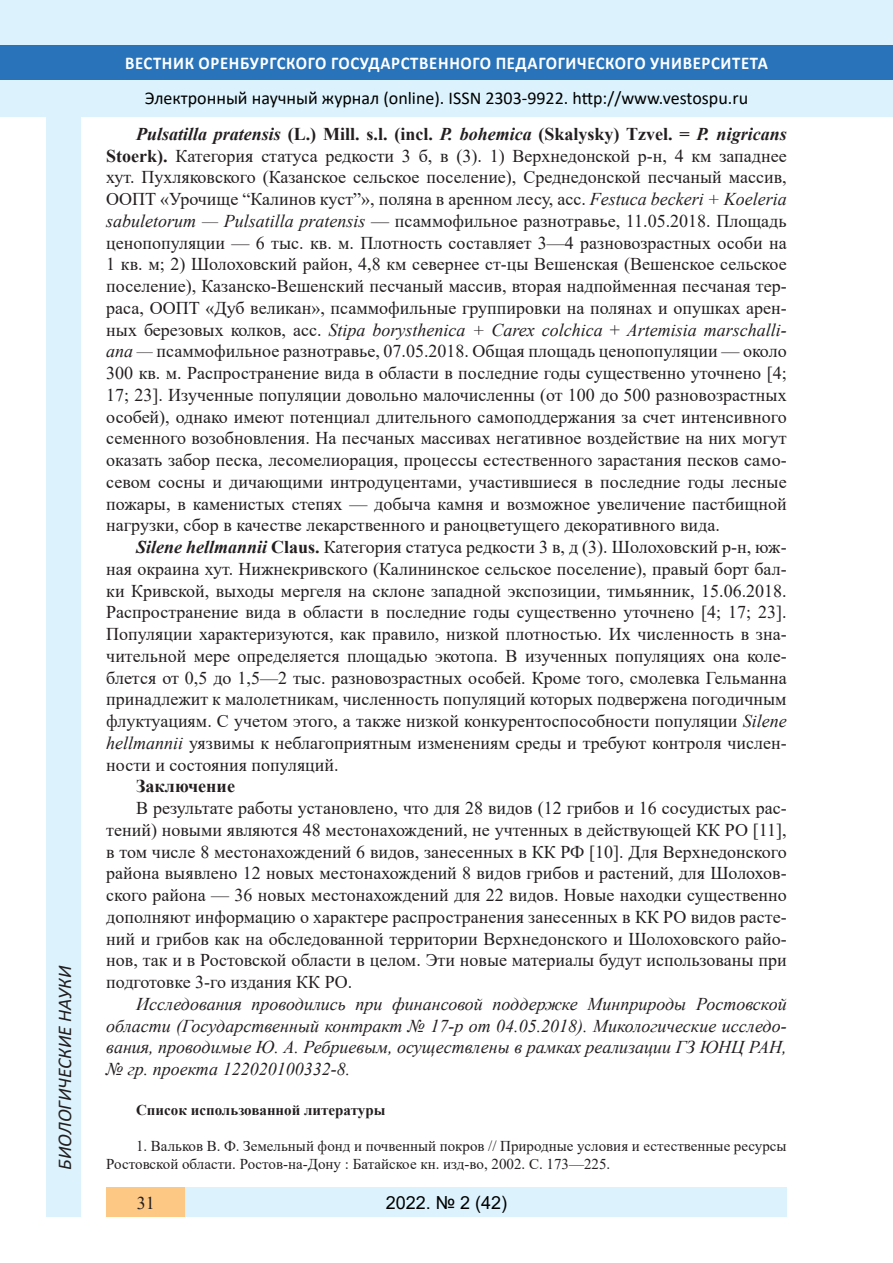
<style>
.page{position:relative;width:893px;height:1263px;background:#fff}
.page>*{position:absolute;margin:0;border:0;box-sizing:border-box;transform-origin:0 0}
.t1{font:italic 19.5px "Calibri";color:#231f20}
.Стиль2{font:18px/21.8px "Times New Roman";color:#231f20;text-align:justify}
.Стиль2-2{font:italic 18px/21.8px "Times New Roman";color:#231f20;text-align:justify}
.t2{font:18px "Calibri";color:#000}
.t3{font:700 18px "Calibri";letter-spacing:.04em;color:#fff;scale:.93 1}
.t4{font:18px "Arial";color:#000}
.Стиль2-3{font:700 18px "Times New Roman";color:#231f20}
.литература{font:15px/18.1px "Times New Roman";color:#231f20}
.литература-2{font:700 15px "Times New Roman";color:#231f20}
.s1{font-weight:700;font-style:italic}
.s2{font-weight:700}
.s3{font-style:italic}
</style>
<div class="page">
<div style="left:0;top:0;width:893px;height:116px;background:#dcf2fc"></div>
<div style="left:0;top:45px;width:893px;height:34px;background:#2873ba"></div>
<div style="left:47px;top:116px;width:34px;height:1101px;background:#dcf2fc"></div>
<div style="left:106px;top:1188px;width:681px;height:29px;background:#dcf2fc"></div>
<div style="left:106px;top:1188px;width:79px;height:29px;background:#fdc784"></div>
<p class="t1" style="left:51px;top:1170px;width:206px;rotate:-90deg">БИОЛОГИЧЕСКИЕ НАУКИ</p>
<p class="t3" style="left:125px;top:50px;width:693px">ВЕСТНИК ОРЕНБУРГСКОГО ГОСУДАРСТВЕННОГО ПЕДАГОГИЧЕСКОГО УНИВЕРСИТЕТА</p>
<p class="t2" style="left:145px;top:85px;width:605px">Электронный научный журнал (online). ISSN 2303-9922. http://www.vestospu.ru</p>
<p class="Стиль2" style="left:106px;top:122px;width:682px;text-indent:30px"><span class="s1">Pulsatilla pratensis</span> <span class="s2">(L.) Mill. s.l. (incl.</span> <span class="s1">P. bohemica</span> <span class="s2">(Skalysky) Tzvel. =</span> <span class="s1">P. nigricans </span><span class="s2">Stoerk).</span> Категория статуса редкости 3 б, в (3). 1) Верхнедонской р-н, 4 км западнее хут. Пухляковского (Казанское сельское поселение), Среднедонской песчаный массив, ООПТ «Урочище “Калинов куст”», поляна в аренном лесу, асс. <span class="s3">Festuca beckeri + Koeleria sabuletorum — Pulsatilla pratensis</span> — псаммофильное разнотравье, 11.05.2018. Площадь ценопопуляции — 6 тыс. кв. м. Плотность составляет 3—4 разновозрастных особи на 1 кв. м; 2) Шолоховский район, 4,8 км севернее ст-цы Вешенская (Вешенское сельское поселение), Казанско-Вешенский песчаный массив, вторая надпойменная песчаная тер&shy;раса, ООПТ «Дуб великан», псаммофильные группировки на полянах и опушках арен&shy;ных березовых колков, асс. <span class="s3">Stipa borysthenica + Carex colchica</span> + <span class="s3">Artemisia marschalli&shy;ana —</span> псаммофильное разнотравье, 07.05.2018. Общая площадь ценопопуляции — около 300 кв. м. Распространение вида в области в последние годы существенно уточнено [4; 17; 23]. Изученные популяции довольно малочисленны (от 100 до 500 разновозрастных особей), однако имеют потенциал длительного самоподдержания за счет интенсивного семенного возобновления. На песчаных массивах негативное воздействие на них могут оказать забор песка, лесомелиорация, процессы естественного зарастания песков само&shy;севом сосны и дичающими интродуцентами, участившиеся в последние годы лесные пожары, в каменистых степях — добыча камня и возможное увеличение пастбищной нагрузки, сбор в качестве лекарственного и раноцветущего декоративного вида.</p>
<p class="Стиль2" style="left:106px;top:536px;width:682px;text-indent:30px"><span class="s1">Silene hellmannii</span> <span class="s2">Claus.</span> Категория статуса редкости 3 в, д (3). Шолоховский р-н, юж&shy;ная окраина хут. Нижнекривского (Калининское сельское поселение), правый борт бал&shy;ки Кривской, выходы мергеля на склоне западной экспозиции, тимьянник, 15.06.2018.<br>Распространение вида в области в последние годы существенно уточнено [4; 17; 23].<br>Популяции характеризуются, как правило, низкой плотностью. Их численность в зна&shy;чительной мере определяется площадью экотопа. В изученных популяциях она коле&shy;блется от 0,5 до 1,5—2 тыс. разновозрастных особей. Кроме того, смолевка Гельманна принадлежит к малолетникам, численность популяций которых подвержена погодичным флуктуациям. С учетом этого, а также низкой конкурентоспособности популяции <span class="s3">Silene hellmannii</span> уязвимы к неблагоприятным изменениям среды и требуют контроля числен&shy;ности и состояния популяций.</p>
<p class="Стиль2-3" style="left:136px;top:773px;width:100px">Заключение</p>
<p class="Стиль2" style="left:106px;top:796px;width:682px;text-indent:30px">В результате работы установлено, что для 28 видов (12 грибов и 16 сосудистых рас&shy;тений) новыми являются 48 местонахождений, не учтенных в действующей КК РО [11], в том числе 8 местонахождений 6 видов, занесенных в КК РФ [10]. Для Верхнедонского района выявлено 12 новых местонахождений 8 видов грибов и растений, для Шолохов&shy;ского района — 36 новых местонахождений для 22 видов. Новые находки существенно дополняют информацию о характере распространения занесенных в КК РО видов расте&shy;ний и грибов как на обследованной территории Верхнедонского и Шолоховского райо&shy;нов, так и в Ростовской области в целом. Эти новые материалы будут использованы при подготовке 3-го издания КК РО.</p>
<p class="Стиль2-2" style="left:106px;top:992px;width:682px;text-indent:30px">Исследования проводились при финансовой поддержке Минприроды Ростовской области (Государственный контракт № 17-р от 04.05.2018). Микологические исследо&shy;вания, проводимые Ю. А. Ребриевым, осуществлены в рамках реализации ГЗ ЮНЦ РАН, № гр. проекта 122020100332-8.</p>
<p class="литература-2" style="left:136px;top:1099px;width:251px">Список использованной литературы</p>
<p class="литература" style="left:106px;top:1137px;width:682px;text-indent:30px">1. Вальков В. Ф. Земельный фонд и почвенный покров // Природные условия и естественные ресурсы<br>Ростовской области. Ростов-на-Дону : Батайское кн. изд-во, 2002. С. 173—225.</p>
<p class="Стиль2" style="left:137px;top:1191px;width:19px">31</p>
<p class="t4" style="left:386px;top:1190px;width:123px">2022. № 2 (42)</p>
</div>
